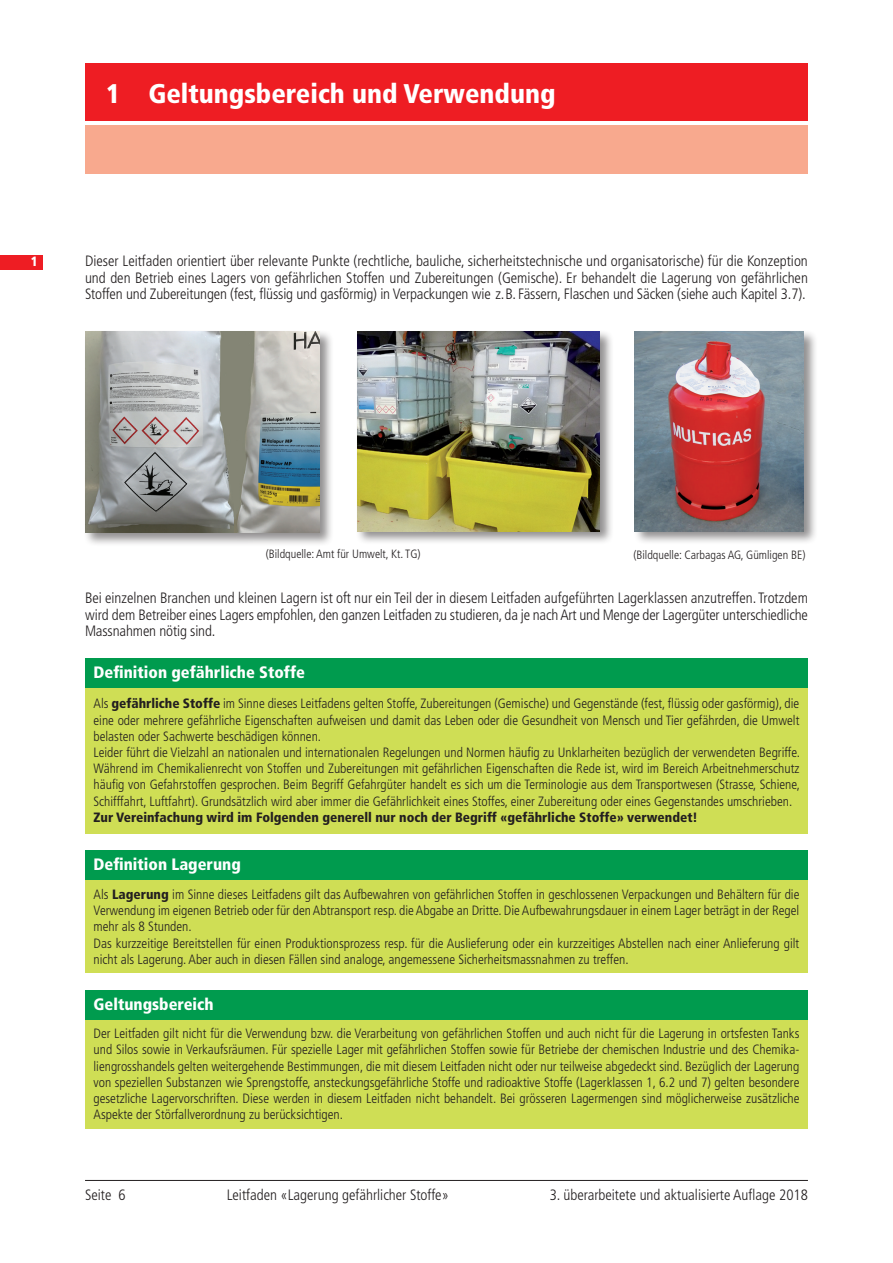
<style>
.page{position:relative;width:893px;height:1263px;background:#fff}
.page>*{position:absolute;margin:0;border:0;box-sizing:border-box;transform-origin:0 0}
.t1{font:900 condensed 27px "Frutiger LT Std";color:#fff}
.t2{font:900 condensed 16.5px "Frutiger LT Std";color:#fff}
.t3{font:300 condensed 15px/16.5px "Frutiger LT Std";letter-spacing:-.01em;color:#231f20;text-align:justify}
.t4{font:300 condensed 13.5px/16.2px "Frutiger LT Std";color:#231f20}
.t5{font:900 condensed 13.5px "Frutiger LT Std";color:#231f20}
.t6{font:900 condensed 13.5px "Frutiger LT Std";color:#fff}
.t7{font:300 condensed 12px "Frutiger LT Std";color:#231f20}
.s1{font-weight:900}
</style>
<div class="page">
<hr style="left:85px;top:1180px;width:723px;height:1px;background:#231f20">
<div style="left:85px;top:64px;width:723px;height:57px;background:#ee1d23"></div>
<div style="left:0;top:255px;width:43px;height:15px;background:#ee1d23"></div>
<div style="left:85px;top:1017px;width:723px;height:112px;background:#cfde55"></div>
<div style="left:85px;top:990px;width:723px;height:29px;background:#009b4e"></div>
<div style="left:85px;top:876px;width:723px;height:97px;background:#cfde55"></div>
<div style="left:85px;top:850px;width:723px;height:30px;background:#009b4e"></div>
<div style="left:85px;top:678px;width:723px;height:155px;background:#cfde55"></div>
<div style="left:85px;top:658px;width:723px;height:29px;background:#009b4e"></div>
<div style="left:85px;top:125px;width:723px;height:49px;background:#f8a98e"></div>
<div style="left:633px;top:329px;width:185px;height:217px;background:#231f20;opacity:.5"></div>
<img style="left:635px;top:331px;width:169px;height:200px">
<div style="left:355px;top:329px;width:259px;height:217px;background:#231f20;opacity:.5"></div>
<img style="left:357px;top:331px;width:243px;height:200px">
<div style="left:83px;top:329px;width:251px;height:217px;background:#231f20;opacity:.5"></div>
<img style="left:85px;top:331px;width:150px;height:201px">
<img style="left:235px;top:331px;width:85px;height:201px">
<h1 class="t1" style="left:106px;top:77px;width:451px">1 Geltungsbereich und Verwendung</h1>
<p class="t6" style="left:31px;top:253px;width:9px">1</p>
<p class="t3" style="left:85px;top:253px;width:724px">Dieser Leitfaden orientiert über relevante Punkte (rechtliche, bauliche, sicherheitstechnische und organisatorische) für die Konzeption und den Betrieb eines Lagers von gefährlichen Stoffen und Zubereitungen (Gemische). Er behandelt die Lagerung von gefährlichen Stoffen und Zubereitungen (fest, flüssig und gasförmig) in Verpackungen wie z.B. Fässern, Flaschen und Säcken (siehe auch Kapitel 3.7).</p>
<p class="t7" style="left:266px;top:547px;width:156px">(Bildquelle: Amt für Umwelt, Kt. TG)</p>
<p class="t7" style="left:633px;top:548px;width:174px">(Bildquelle: Carbagas AG, Gümligen BE)</p>
<p class="t3" style="left:85px;top:590px;width:724px">Bei einzelnen Branchen und kleinen Lagern ist oft nur ein Teil der in diesem Leitfaden aufgeführten Lagerklassen anzutreffen. Trotzdem wird dem Betreiber eines Lagers empfohlen, den ganzen Leitfaden zu studieren, da je nach Art und Menge der Lagergüter unterschiedliche Massnahmen nötig sind.</p>
<p class="t2" style="left:94px;top:662px;width:213px">Definition gefährliche Stoffe</p>
<p class="t4" style="left:94px;top:696px;width:708px">Als <span class="s1">gefährliche Stoffe</span> im Sinne dieses Leitfadens gelten Stoffe, Zubereitungen (Gemische) und Gegenstände (fest, flüssig oder gasförmig), die eine oder mehrere gefährliche Eigenschaften aufweisen und damit das Leben oder die Gesundheit von Mensch und Tier gefährden, die Umwelt belasten oder Sachwerte beschädigen können.<br>Leider führt die Vielzahl an nationalen und internationalen Regelungen und Normen häufig zu Unklarheiten bezüglich der verwendeten Begriffe.<br>Während im Chemikalienrecht von Stoffen und Zubereitungen mit gefährlichen Eigenschaften die Rede ist, wird im Bereich Arbeitnehmerschutz häufig von Gefahrstoffen gesprochen. Beim Begriff Gefahrgüter handelt es sich um die Terminologie aus dem Transportwesen (Strasse, Schiene, Schifffahrt, Luftfahrt). Grundsätzlich wird aber immer die Gefährlichkeit eines Stoffes, einer Zubereitung oder eines Gegenstandes umschrieben.</p>
<p class="t5" style="left:94px;top:809px;width:606px">Zur Vereinfachung wird im Folgenden generell nur noch der Begriff «gefährliche Stoffe» verwendet!</p>
<p class="t2" style="left:94px;top:854px;width:149px">Definition Lagerung</p>
<p class="t4" style="left:94px;top:886px;width:707px">Als <span class="s1">Lagerung</span> im Sinne dieses Leitfadens gilt das Aufbewahren von gefährlichen Stoffen in geschlossenen Verpackungen und Behältern für die Verwendung im eigenen Betrieb oder für den Abtransport resp. die Abgabe an Dritte. Die Aufbewahrungsdauer in einem Lager beträgt in der Regel mehr als 8 Stunden.<br>Das kurzzeitige Bereitstellen für einen Produktionsprozess resp. für die Auslieferung oder ein kurzzeitiges Abstellen nach einer Anlieferung gilt nicht als Lagerung. Aber auch in diesen Fällen sind analoge, angemessene Sicherheitsmassnahmen zu treffen.</p>
<p class="t2" style="left:94px;top:994px;width:122px">Geltungsbereich</p>
<p class="t4" style="left:94px;top:1025px;width:707px;text-align:justify">Der Leitfaden gilt nicht für die Verwendung bzw. die Verarbeitung von gefährlichen Stoffen und auch nicht für die Lagerung in ortsfesten Tanks und Silos sowie in Verkaufsräumen. Für spezielle Lager mit gefährlichen Stoffen sowie für Betriebe der chemischen Industrie und des Chemika&shy;liengrosshandels gelten weitergehende Bestimmungen, die mit diesem Leitfaden nicht oder nur teilweise abgedeckt sind. Bezüglich der Lagerung von speziellen Substanzen wie Sprengstoffe, ansteckungsgefährliche Stoffe und radioaktive Stoffe (Lagerklassen 1, 6.2 und 7) gelten besondere gesetzliche Lagervorschriften. Diese werden in diesem Leitfaden nicht behandelt. Bei grösseren Lagermengen sind möglicherweise zusätzliche Aspekte der Störfallverordnung zu berücksichtigen.</p>
<p class="t3" style="left:85px;top:1186px;width:42px">Seite 6</p>
<p class="t3" style="left:227px;top:1186px;width:224px">Leitfaden «Lagerung gefährlicher Stoffe»</p>
<p class="t3" style="left:550px;top:1186px;width:260px">3. überarbeitete und aktualisierte Auflage 2018</p>
</div>
